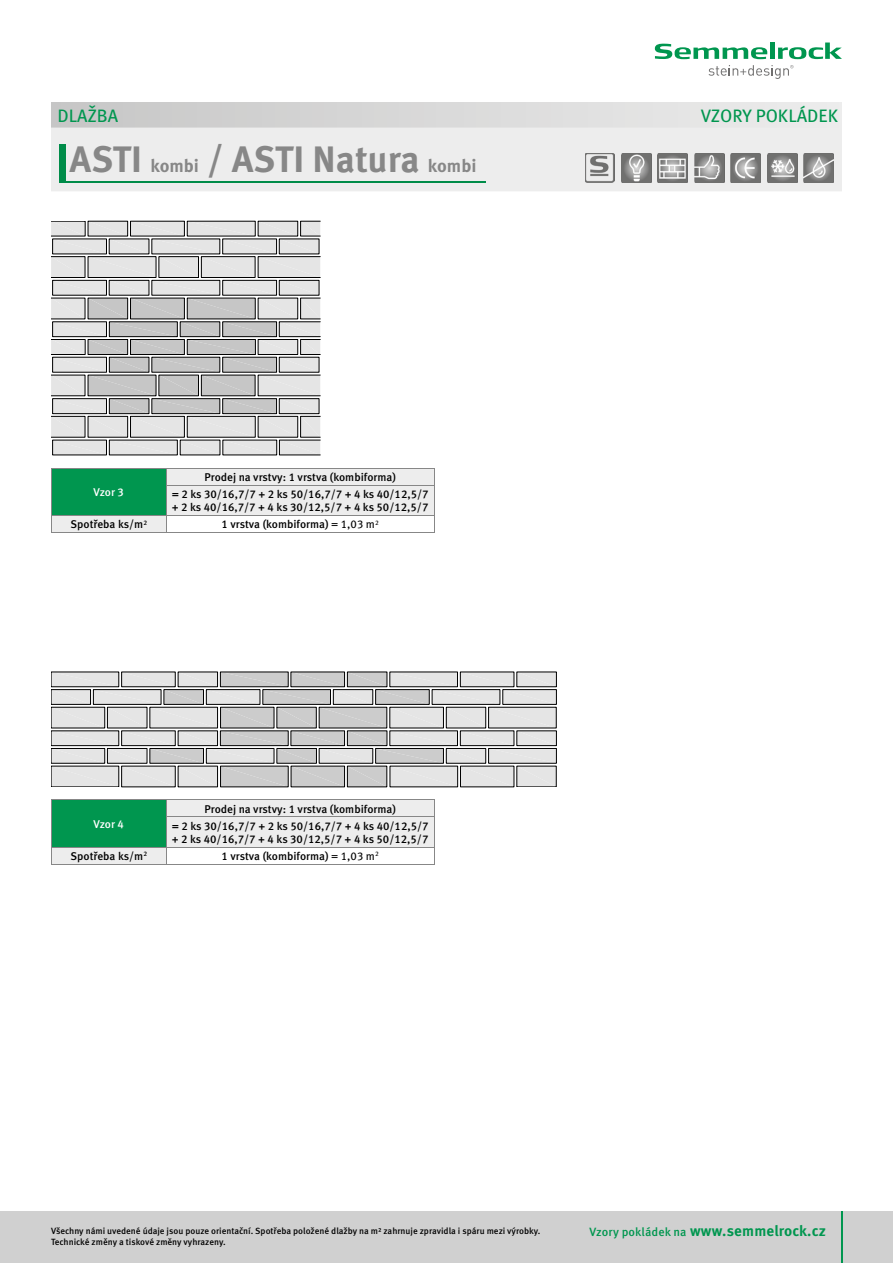
<style>
.page{position:relative;width:893px;height:1263px;background:#fff}
.page>*{position:absolute;margin:0;border:0;box-sizing:border-box;transform-origin:0 0}
.t1{font:700 36.75px "Meta Pro";color:#878787}
.t2{font:18px "Meta Pro";color:#00964f}
.t3{font:700 15px "Meta Pro";letter-spacing:.01em;color:#00964f}
.t4{font:500 11.25px/17px "Meta Pro";color:#000;text-align:center}
.t5{font:500 11.25px "Meta Pro";letter-spacing:-.01em;color:#fff}
.t6{font:500 9px "Meta Pro";color:#000}
.s1{font-size:38.85px;color:#008c49}
.s2{font-size:18px}
.s3{font-size:18px;color:#ededed}
.s4{font-weight:400}
.s5{font-weight:500;font-size:12px}
</style>
<div class="page">
<div style="left:0;top:1212px;width:893px;height:51px;background:#d0d0d0"></div>
<svg style="left:655px;top:44px;width:112px;height:15px"></svg>
<hr style="left:770px;top:43px;width:4px;height:16px;background:#00964f">
<svg style="left:778px;top:43px;width:64px;height:16px"></svg>
<svg style="left:708px;top:65px;width:85px;height:14px"></svg>
<hr style="left:841px;top:1212px;width:2px;height:51px;background:#00964f">
<svg style="left:51px;top:221px;width:269px;height:234px;background:#c4c4c4"></svg>
<svg style="left:51px;top:468px;width:384px;height:65px"></svg>
<hr style="left:51px;top:532px;width:115px;height:1px;background:#878787">
<hr style="left:166px;top:532px;width:268px;height:1px;background:#878787">
<svg style="left:51px;top:672px;width:505px;height:115px;background:#c6c6c6"></svg>
<div style="left:488px;top:748px;width:68px;height:15px;border:1px solid #000"></div>
<hr style="left:51px;top:799px;width:115px;height:1px;background:#878787">
<hr style="left:166px;top:799px;width:268px;height:1px;background:#878787">
<svg style="left:51px;top:800px;width:384px;height:64px"></svg>
<hr style="left:51px;top:864px;width:115px;height:1px;background:#878787">
<hr style="left:166px;top:864px;width:268px;height:1px;background:#878787">
<div style="left:51px;top:102px;width:791px;height:26px;background:linear-gradient(to right,#c7c6c6,#ededed)"></div>
<div style="left:51px;top:128px;width:791px;height:63px;background:#ededed"></div>
<hr style="left:59px;top:181px;width:427px;height:1px;background:#008c49">
<img style="left:585px;top:153px;width:30px;height:30px">
<img style="left:621px;top:153px;width:30px;height:30px">
<img style="left:658px;top:153px;width:30px;height:30px">
<img style="left:694px;top:153px;width:30px;height:30px">
<img style="left:731px;top:153px;width:30px;height:30px">
<img style="left:767px;top:153px;width:30px;height:30px">
<img style="left:804px;top:153px;width:29px;height:30px">
<h2 class="t2" style="left:57px;top:105px;width:62px">DLAŽBA</h2>
<h2 class="t2" style="left:701px;top:105px;width:139px">VZORY POKLÁDEK</h2>
<h1 class="t1" style="left:56px;top:136px;width:432px"><span class="s1">|</span>ASTI <span class="s2">kombi</span> / ASTI Natura <span class="s2">kombi</span> <span class="s3">.</span></h1>
<p class="t5" style="left:94px;top:485px;width:32px">Vzor 3</p>
<p class="t4" style="left:172px;top:469px;width:258px">Prodej na vrstvy: 1 vrstva (kombiforma)<br>= 2 ks 30/16,7/7 + 2 ks 50/16,7/7 + 4 ks 40/12,5/7</p>
<p class="t4" style="left:172px;top:499px;width:258px">+ 2 ks 40/16,7/7 + 4 ks 30/12,5/7 + 4 ks 50/12,5/7</p>
<p class="t4" style="left:71px;top:516px;width:78px">Spotřeba ks/m<sup>2</sup></p>
<p class="t4" style="left:222px;top:516px;width:159px">1 vrstva (kombiforma) <span class="s4">= 1,03 m</span><sup>2</sup></p>
<p class="t5" style="left:94px;top:817px;width:32px">Vzor 4</p>
<p class="t4" style="left:172px;top:800px;width:258px">Prodej na vrstvy: 1 vrstva (kombiforma)<br>= 2 ks 30/16,7/7 + 2 ks 50/16,7/7 + 4 ks 40/12,5/7</p>
<p class="t4" style="left:172px;top:831px;width:258px">+ 2 ks 40/16,7/7 + 4 ks 30/12,5/7 + 4 ks 50/12,5/7</p>
<p class="t4" style="left:71px;top:848px;width:78px">Spotřeba ks/m<sup>2</sup></p>
<p class="t4" style="left:222px;top:848px;width:159px">1 vrstva (kombiforma) <span class="s4">= 1,03 m</span><sup>2</sup></p>
<p class="t6" style="left:51px;top:1225px;width:491px">Všechny námi uvedené údaje jsou pouze orientační. Spotřeba položené dlažby na m² zahrnuje zpravidla i spáru mezi výrobky.</p>
<h3 class="t3" style="left:589px;top:1221px;width:238px"><span class="s5">Vzory pokládek na</span> www.semmelrock.cz</h3>
<p class="t6" style="left:51px;top:1236px;width:176px">Technické změny a tiskové změny vyhrazeny.</p>
</div>
